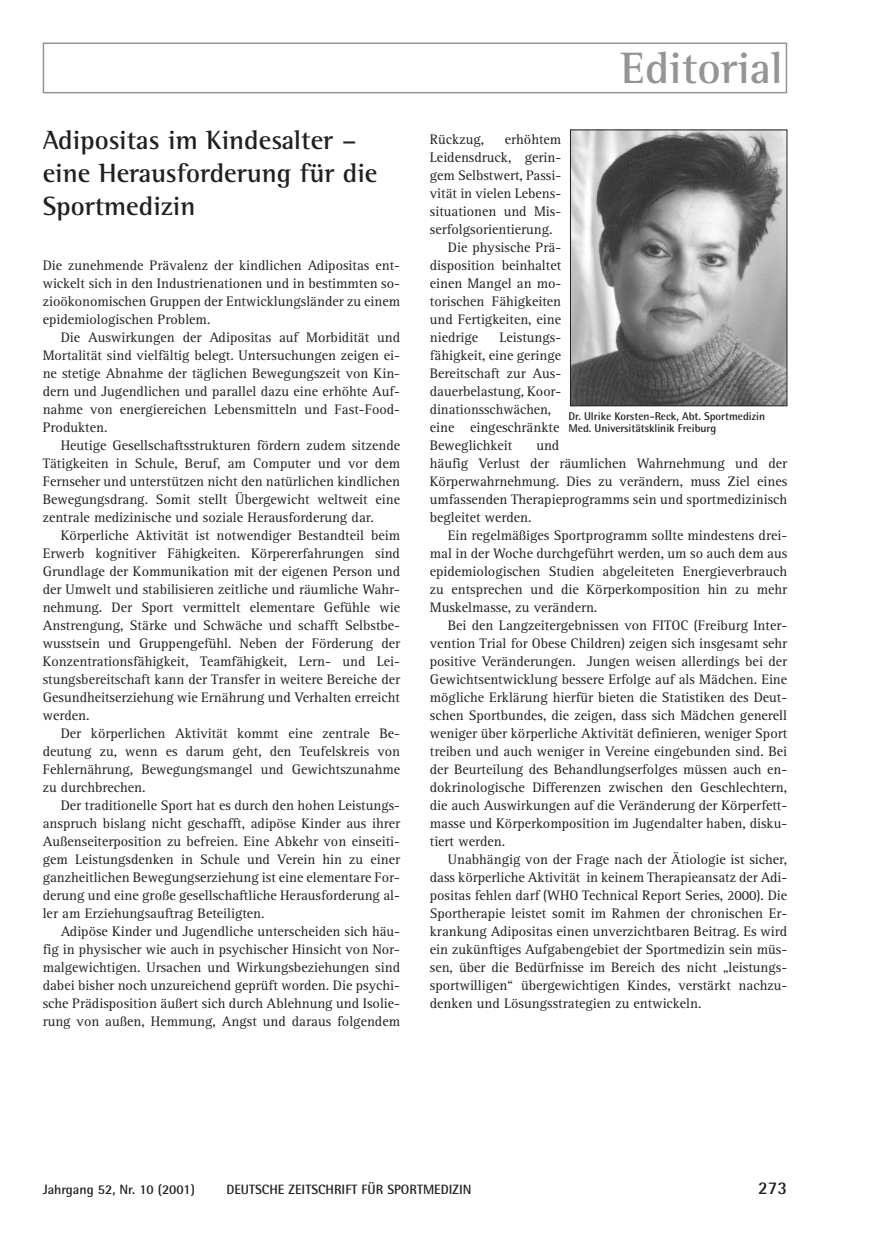
<style>
.page{position:relative;width:872px;height:1233px;background:#fff}
.page>*{position:absolute;margin:0;border:0;box-sizing:border-box;transform-origin:0 0}
.t1{font:700 45px "Rotis Semi Serif";color:#939598}
.t2{font:700 27px/33px "Rotis Semi Serif";color:#231f20}
.t3{font:700 18px "Rotis Semi Sans";color:#231f20}
.t4{font:14.25px/18px "Rotis Serif";color:#231f20;text-align:justify}
.t5{font:700 13.5px "Rotis Semi Sans";color:#231f20}
.t6{font:700 11.25px/12px "Rotis Semi Sans";color:#231f20}
</style>
<div class="page">
<div style="left:43px;top:43px;width:744px;height:50px;border:2px solid #939598"></div>
<img style="left:572px;top:132px;width:213px;height:272px">
<div style="left:570px;top:130px;width:217px;height:276px;border:1px solid #231f20"></div>
<h2 class="t2" style="left:43px;top:125px;width:336px">Adipositas im Kindesalter – eine Herausforderung für die<br>Sportmedizin</h2>
<p class="t4" style="left:43px;top:258px;width:359px">Die zunehmende Prävalenz der kindlichen Adipositas ent&shy;wickelt sich in den Industrienationen und in bestimmten so&shy;zioökonomischen Gruppen der Entwicklungsländer zu einem epidemiologischen Problem.</p>
<p class="t4" style="left:43px;top:330px;width:359px;text-indent:18px">Die Auswirkungen der Adipositas auf Morbidität und Mortalität sind vielfältig belegt. Untersuchungen zeigen ei&shy;ne stetige Abnahme der täglichen Bewegungszeit von Kin&shy;dern und Jugendlichen und parallel dazu eine erhöhte Auf&shy;nahme von energiereichen Lebensmitteln und Fast-Food-Produkten.</p>
<p class="t4" style="left:43px;top:438px;width:359px;text-indent:18px">Heutige Gesellschaftsstrukturen fördern zudem sitzende Tätigkeiten in Schule, Beruf, am Computer und vor dem Fernseher und unterstützen nicht den natürlichen kindlichen Bewegungsdrang. Somit stellt Übergewicht weltweit eine zentrale medizinische und soziale Herausforderung dar.</p>
<p class="t4" style="left:43px;top:528px;width:359px;text-indent:18px">Körperliche Aktivität ist notwendiger Bestandteil beim Erwerb kognitiver Fähigkeiten. Körpererfahrungen sind Grundlage der Kommunikation mit der eigenen Person und der Umwelt und stabilisieren zeitliche und räumliche Wahr&shy;nehmung. Der Sport vermittelt elementare Gefühle wie Anstrengung, Stärke und Schwäche und schafft Selbstbe&shy;wusstsein und Gruppengefühl. Neben der Förderung der Konzentrationsfähigkeit, Teamfähigkeit, Lern- und Lei&shy;stungsbereitschaft kann der Transfer in weitere Bereiche der Gesundheitserziehung wie Ernährung und Verhalten erreicht werden.</p>
<p class="t4" style="left:43px;top:726px;width:359px;text-indent:18px">Der körperlichen Aktivität kommt eine zentrale Be&shy;deutung zu, wenn es darum geht, den Teufelskreis von Fehlernährung, Bewegungsmangel und Gewichtszunahme zu durchbrechen.</p>
<p class="t4" style="left:43px;top:798px;width:359px;text-indent:18px">Der traditionelle Sport hat es durch den hohen Leistungs&shy;anspruch bislang nicht geschafft, adipöse Kinder aus ihrer Außenseiterposition zu befreien. Eine Abkehr von einseiti&shy;gem Leistungsdenken in Schule und Verein hin zu einer ganzheitlichen Bewegungserziehung ist eine elementare For&shy;derung und eine große gesellschaftliche Herausforderung al&shy;ler am Erziehungsauftrag Beteiligten.</p>
<p class="t4" style="left:43px;top:924px;width:359px;text-indent:18px">Adipöse Kinder und Jugendliche unterscheiden sich häu&shy;fig in physischer wie auch in psychischer Hinsicht von Nor&shy;malgewichtigen. Ursachen und Wirkungsbeziehungen sind dabei bisher noch unzureichend geprüft worden. Die psychi&shy;sche Prädisposition äußert sich durch Ablehnung und Isolie&shy;rung von außen, Hemmung, Angst und daraus folgendem</p>
<h1 class="t1" style="left:620px;top:52px;width:163px">Editorial</h1>
<p class="t4" style="left:430px;top:132px;width:56px">Rückzug,</p>
<p class="t4" style="left:505px;top:132px;width:58px">erhöhtem</p>
<p class="t4" style="left:430px;top:150px;width:133px">Leidensdruck, gerin-</p>
<p class="t4" style="left:430px;top:168px;width:133px">gem Selbstwert, Passi-</p>
<p class="t4" style="left:430px;top:186px;width:133px">vität in vielen Lebens-</p>
<p class="t4" style="left:430px;top:204px;width:133px">situationen und Mis-</p>
<p class="t4" style="left:430px;top:222px;width:124px">serfolgsorientierung.</p>
<p class="t4" style="left:448px;top:240px;width:115px">Die physische Prä-</p>
<p class="t4" style="left:430px;top:258px;width:133px">disposition beinhaltet</p>
<p class="t4" style="left:430px;top:276px;width:133px">einen Mangel an mo-</p>
<p class="t4" style="left:430px;top:294px;width:133px">torischen Fähigkeiten</p>
<p class="t4" style="left:430px;top:312px;width:133px">und Fertigkeiten, eine</p>
<p class="t4" style="left:430px;top:330px;width:50px">niedrige</p>
<p class="t4" style="left:430px;top:330px;width:133px;text-align:left;text-indent:70px">Leistungs&shy;fähigkeit, eine geringe<br>Bereitschaft zur Aus&shy;dauerbelastung, Koor&shy;dinationsschwächen, eine eingeschränkte<br>Beweglichkeit</p>
<p class="t6" style="left:568px;top:412px;width:198px">Dr. Ulrike Korsten-Reck, Abt. Sportmedizin<br>Med. Universitätsklinik Freiburg</p>
<p class="t4" style="left:430px;top:438px;width:359px;text-align:left;text-indent:106px">und<br>häufig Verlust der räumlichen Wahrnehmung und der Körperwahrnehmung. Dies zu verändern, muss Ziel eines umfassenden Therapieprogramms sein und sportmedizinisch begleitet werden.</p>
<p class="t4" style="left:430px;top:528px;width:359px;text-indent:18px">Ein regelmäßiges Sportprogramm sollte mindestens drei&shy;mal in der Woche durchgeführt werden, um so auch dem aus epidemiologischen Studien abgeleiteten Energieverbrauch zu entsprechen und die Körperkomposition hin zu mehr Muskelmasse, zu verändern.</p>
<p class="t4" style="left:430px;top:618px;width:359px;text-indent:18px">Bei den Langzeitergebnissen von FITOC (Freiburg Inter&shy;vention Trial for Obese Children) zeigen sich insgesamt sehr positive Veränderungen. Jungen weisen allerdings bei der Gewichtsentwicklung bessere Erfolge auf als Mädchen. Eine mögliche Erklärung hierfür bieten die Statistiken des Deut&shy;schen Sportbundes, die zeigen, dass sich Mädchen generell weniger über körperliche Aktivität definieren, weniger Sport treiben und auch weniger in Vereine eingebunden sind. Bei der Beurteilung des Behandlungserfolges müssen auch en&shy;dokrinologische Differenzen zwischen den Geschlechtern, die auch Auswirkungen auf die Veränderung der Körperfett&shy;masse und Körperkomposition im Jugendalter haben, disku&shy;tiert werden.</p>
<p class="t4" style="left:430px;top:852px;width:359px;text-indent:18px">Unabhängig von der Frage nach der Ätiologie ist sicher, dass körperliche Aktivität in keinem Therapieansatz der Adi&shy;positas fehlen darf (WHO Technical Report Series, 2000). Die Sportherapie leistet somit im Rahmen der chronischen Er&shy;krankung Adipositas einen unverzichtbaren Beitrag. Es wird ein zukünftiges Aufgabengebiet der Sportmedizin sein müs&shy;sen, über die Bedürfnisse im Bereich des nicht „leistungs&shy;sportwilligen“ übergewichtigen Kindes, verstärkt nachzu&shy;denken und Lösungsstrategien zu entwickeln.</p>
<p class="t5" style="left:43px;top:1185px;width:154px">Jahrgang 52, Nr. 10 (2001)</p>
<p class="t5" style="left:226px;top:1185px;width:247px">DEUTSCHE ZEITSCHRIFT FÜR SPORTMEDIZIN</p>
<p class="t3" style="left:758px;top:1182px;width:30px">273</p>
</div>
